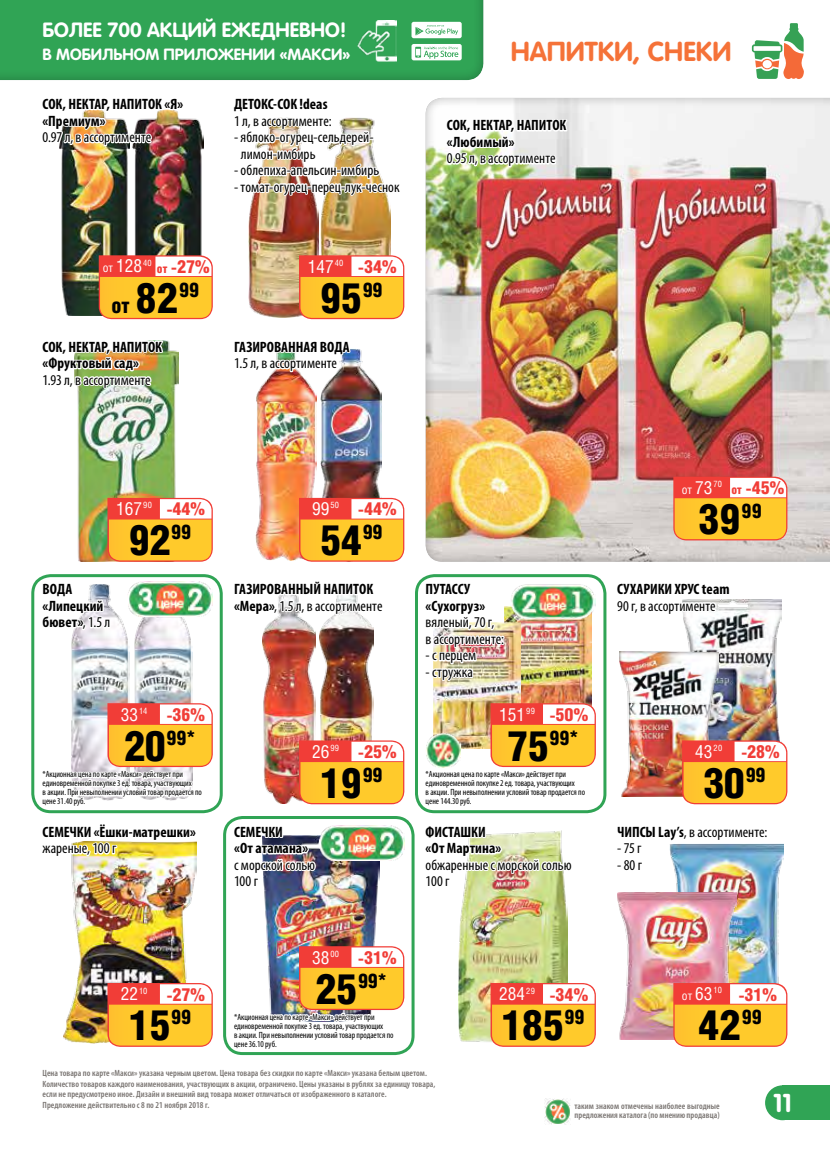
<style>
.page{position:relative;width:830px;height:1149px;background:#fff}
.page>*{position:absolute;margin:0;border:0;box-sizing:border-box;transform-origin:0 0}
.t1{font:900 42px "Helios Cond";letter-spacing:-.01em;color:#000}
.t2{font:700 27px "Rotonda C";color:#f57238}
.t3{font:700 25.5px "Rotonda C";color:#fff}
.t4{font:900 21px "Helios Cond";color:#000}
.t5{font:700 20.25px "Rotonda C";color:#fff}
.t6{font:900 20.1px "Helios Cond";color:#000}
.t7{font:900 18px "Helios Cond";color:#f13d37}
.t8{font:700 16.05px "Rotonda C";color:#fff}
.t9{font:condensed 15px/16.5px "Myriad Pro";letter-spacing:.005em;color:#000}
.t10{font:700 condensed 15px/16.5px "Myriad Pro";color:#000}
.t11{font:12px "Helios Cond C";color:#fff}
.t12{font:condensed 9px/9px "Myriad Pro";letter-spacing:-.005em;color:#000}
.t13{font:600 condensed 9px/10.5px "Myriad Pro";letter-spacing:.005em;color:#787370}
.s1{font-family:"Helios Cond C";font-weight:400;font-size:12px;color:#fff}
.s2{font-family:"Helios Cond C";font-weight:400;font-size:12px}
.s3{font-family:"Helios Cond C";font-weight:400;color:#fff}
.s4{font-size:12px}
.s5{font-size:12px;color:#fff}
.s6{font-size:42px}
.s7{color:#f13d37}
.s8{font-size:18px}
.s9{font-weight:400}
.s10{font-weight:700}
</style>
<div class="page">
<div style="left:782px;top:1084px;width:47px;height:35px;background:#30a455"></div>
<div style="left:764px;top:1084px;width:35px;height:35px;background:#30a455;border-radius:50%"></div>
<div style="left:0;top:0;width:484px;height:81px;background:#30a455"></div>
<svg style="left:411px;top:22px;width:50px;height:16px"></svg>
<img style="left:544px;top:1098px;width:26px;height:25px">
<div style="left:415px;top:574px;width:191px;height:239px;border:3px solid #30a455;border-radius:18px"></div>
<div style="left:223px;top:815px;width:191px;height:239px;border:3px solid #30a455;border-radius:18px"></div>
<div style="left:31px;top:574px;width:192px;height:239px;border:3px solid #30a455;border-radius:18px"></div>
<img style="left:77px;top:402px;width:99px;height:95px">
<div style="left:424px;top:97px;width:405px;height:464px;background:#000;opacity:.3"></div>
<svg style="left:751px;top:23px;width:52px;height:56px"></svg>
<img style="left:674px;top:872px;width:106px;height:110px">
<img style="left:617px;top:892px;width:119px;height:147px">
<img style="left:458px;top:888px;width:109px;height:154px">
<svg style="left:490px;top:982px;width:105px;height:64px;background:#fab450"></svg>
<img style="left:686px;top:630px;width:92px;height:87px">
<img style="left:619px;top:651px;width:99px;height:66px">
<img style="left:621px;top:717px;width:166px;height:155px">
<img style="left:134px;top:118px;width:69px;height:137px">
<img style="left:61px;top:159px;width:67px;height:96px">
<img style="left:40px;top:76px;width:145px;height:83px">
<svg style="left:411px;top:44px;width:158px;height:137px"></svg>
<img style="left:63px;top:867px;width:133px;height:175px">
<svg style="left:107px;top:982px;width:106px;height:64px;background:#f9b250"></svg>
<img style="left:264px;top:888px;width:114px;height:32px">
<img style="left:320px;top:215px;width:70px;height:34px">
<img style="left:248px;top:215px;width:70px;height:34px">
<img style="left:232px;top:20px;width:171px;height:195px">
<img style="left:369px;top:98px;width:34px;height:35px">
<img style="left:320px;top:385px;width:61px;height:106px">
<img style="left:256px;top:385px;width:60px;height:106px">
<img style="left:248px;top:249px;width:156px;height:136px">
<img style="left:134px;top:632px;width:58px;height:45px">
<img style="left:71px;top:632px;width:58px;height:45px">
<svg style="left:40px;top:497px;width:173px;height:135px"></svg>
<img style="left:128px;top:581px;width:85px;height:35px">
<img style="left:61px;top:255px;width:152px;height:147px">
<svg style="left:615px;top:476px;width:172px;height:154px"></svg>
<svg style="left:673px;top:982px;width:114px;height:64px;background:#fab351"></svg>
<img style="left:263px;top:641px;width:52px;height:95px">
<img style="left:319px;top:641px;width:54px;height:95px">
<img style="left:255px;top:491px;width:149px;height:150px">
<img style="left:232px;top:736px;width:172px;height:152px">
<svg style="left:39px;top:677px;width:174px;height:190px"></svg>
<img style="left:423px;top:524px;width:172px;height:364px">
<img style="left:231px;top:920px;width:173px;height:136px">
<img style="left:425px;top:732px;width:35px;height:34px">
<h3 class="t5" style="left:43px;top:18px;width:305px">БОЛЕЕ 700 АКЦИЙ ЕЖЕДНЕВНО!</h3>
<h3 class="t8" style="left:43px;top:45px;width:309px">В МОБИЛЬНОМ ПРИЛОЖЕНИИ «МАКСИ»</h3>
<h3 class="t10" style="left:43px;top:95px;width:142px">СОК, НЕКТАР, НАПИТОК «Я» «Премиум»</h3>
<h3 class="t9" style="left:43px;top:129px;width:110px">0.97 л, в ассортименте</h3>
<h3 class="t10" style="left:234px;top:95px;width:95px">ДЕТОКС-СОК !deas</h3>
<h3 class="t9" style="left:234px;top:112px;width:99px">1 л, в ассортименте:</h3>
<h3 class="t9" style="left:241px;top:129px;width:134px;text-indent:-7px">- яблоко-огурец-сельдерей&shy;лимон-имбирь</h3>
<h3 class="t9" style="left:234px;top:162px;width:147px">- облепиха-апельсин-имбирь</h3>
<h3 class="t9" style="left:234px;top:178px;width:167px">- томат-огурец-перец-лук-чеснок</h3>
<h3 class="t7" style="left:103px;top:256px;width:108px"><span class="s1">от</span><span class="s2">.</span><span class="s3">128</span><sup>40</sup> <span class="s4">от</span><span class="s5">.</span>-27%</h3>
<h3 class="t7" style="left:307px;top:256px;width:90px"><span class="s3">147</span><sup>40</sup> -34%</h3>
<h3 class="t4" style="left:112px;top:293px;width:89px">от<sup>.</sup><span class="s6">82</span><sup>99</sup></h3>
<h1 class="t1" style="left:320px;top:273px;width:64px">95<sup>99</sup></h1>
<h3 class="t10" style="left:43px;top:338px;width:121px">СОК, НЕКТАР, НАПИТОК «Фруктовый сад»</h3>
<h3 class="t9" style="left:43px;top:371px;width:110px">1.93 л, в ассортименте</h3>
<h3 class="t10" style="left:234px;top:338px;width:117px">ГАЗИРОВАННАЯ ВОДА</h3>
<h3 class="t9" style="left:234px;top:355px;width:104px">1.5 л, в ассортименте</h3>
<h2 class="t2" style="left:510px;top:36px;width:222px">НАПИТКИ, СНЕКИ</h2>
<h3 class="t10" style="left:446px;top:117px;width:121px">СОК, НЕКТАР, НАПИТОК «Любимый»</h3>
<h3 class="t9" style="left:446px;top:150px;width:110px">0.95 л, в ассортименте</h3>
<h3 class="t11" style="left:681px;top:482px;width:42px">от<span class="s7">.</span><span class="s8">73</span><sup>70</sup></h3>
<h3 class="t7" style="left:731px;top:477px;width:54px"><span class="s4">от</span><span class="s5">.</span>-45%</h3>
<h3 class="t7" style="left:116px;top:498px;width:90px"><span class="s3">167</span><sup>90</sup> -44%</h3>
<h1 class="t1" style="left:129px;top:516px;width:64px">92<sup>99</sup></h1>
<h3 class="t7" style="left:312px;top:498px;width:86px"><span class="s3">99</span><sup>50</sup> -44%</h3>
<h1 class="t1" style="left:320px;top:516px;width:64px">54<sup>99</sup></h1>
<h1 class="t1" style="left:698px;top:494px;width:65px">39<sup>99</sup></h1>
<h3 class="t10" style="left:43px;top:580px;width:69px">ВОДА «Липецкий бювет»<span class="s9">, 1.5 л</span></h3>
<h3 class="t10" style="left:234px;top:580px;width:150px">ГАЗИРОВАННЫЙ НАПИТОК «Мера»<span class="s9">, 1.5 л, в ассортименте</span></h3>
<h3 class="t10" style="left:425px;top:580px;width:61px">ПУТАССУ «Сухогруз»</h3>
<h3 class="t9" style="left:425px;top:613px;width:80px">вяленый, 70 г,<br>в ассортименте:</h3>
<h3 class="t9" style="left:425px;top:646px;width:52px">- с перцем</h3>
<h3 class="t9" style="left:425px;top:663px;width:49px">- стружка</h3>
<h3 class="t10" style="left:617px;top:580px;width:114px">СУХАРИКИ ХРУСteam</h3>
<h3 class="t9" style="left:617px;top:597px;width:100px">90 г, в ассортименте</h3>
<h3 class="t7" style="left:121px;top:704px;width:86px"><span class="s3">33</span><sup>14</sup> -36%</h3>
<h3 class="t7" style="left:499px;top:704px;width:90px"><span class="s3">151</span><sup>99</sup> -50%</h3>
<h3 class="t6" style="left:124px;top:725px;width:73px"><span class="s6">20</span>99*</h3>
<h3 class="t7" style="left:312px;top:741px;width:86px"><span class="s3">26</span><sup>99</sup> -25%</h3>
<h3 class="t6" style="left:507px;top:725px;width:73px"><span class="s6">75</span>99*</h3>
<h3 class="t7" style="left:694px;top:741px;width:86px"><span class="s3">43</span><sup>20</sup> -28%</h3>
<h1 class="t1" style="left:320px;top:758px;width:64px">19<sup>99</sup></h1>
<p class="t12" style="left:43px;top:769px;width:161px">*Акционная цена по карте «Макси» действует при единовременной покупке 3 ед. товара, участвующих<br>в акции. При невыполнении условий товар продается по цене 31.40 руб.</p>
<p class="t12" style="left:425px;top:769px;width:161px">*Акционная цена по карте «Макси» действует при единовременной покупке 2 ед. товара, участвующих<br>в акции. При невыполнении условий товар продается по цене 144.30 руб.</p>
<h1 class="t1" style="left:703px;top:758px;width:64px">30<sup>99</sup></h1>
<h3 class="t10" style="left:43px;top:823px;width:155px">СЕМЕЧКИ «Ёшки-матрешки»</h3>
<h3 class="t9" style="left:43px;top:839px;width:75px">жареные, 100 г</h3>
<h3 class="t10" style="left:234px;top:823px;width:75px">СЕМЕЧКИ<br>«От атамана»</h3>
<h3 class="t9" style="left:234px;top:856px;width:82px">с морской солью<br>100 г</h3>
<h3 class="t10" style="left:425px;top:823px;width:77px">ФИСТАШКИ «От Мартина»</h3>
<h3 class="t9" style="left:425px;top:856px;width:147px">обжаренные с морской солью<br>100 г</h3>
<h3 class="t9" style="left:617px;top:823px;width:152px"><span class="s10">ЧИПСЫ Lay’s</span>, в ассортименте:</h3>
<h3 class="t9" style="left:617px;top:839px;width:26px">- 75 г</h3>
<h3 class="t9" style="left:617px;top:856px;width:26px">- 80 г</h3>
<h3 class="t7" style="left:312px;top:946px;width:86px"><span class="s3">38</span><sup>00</sup> -31%</h3>
<h3 class="t7" style="left:121px;top:983px;width:86px"><span class="s3">22</span><sup>10</sup> -27%</h3>
<h3 class="t6" style="left:315px;top:968px;width:73px"><span class="s6">25</span>99*</h3>
<h3 class="t7" style="left:499px;top:983px;width:90px"><span class="s3">284</span><sup>29</sup> -34%</h3>
<h3 class="t7" style="left:681px;top:983px;width:97px"><span class="s1">от</span><span class="s2">.</span><span class="s3">63</span><sup>10</sup> -31%</h3>
<h1 class="t1" style="left:129px;top:1001px;width:64px">15<sup>99</sup></h1>
<p class="t12" style="left:234px;top:1011px;width:161px">*Акционная цена по карте «Макси» действует при единовременной покупке 3 ед. товара, участвующих<br>в акции. При невыполнении условий товар продается по цене 36.10 руб.</p>
<h1 class="t1" style="left:501px;top:1001px;width:84px">185<sup>99</sup></h1>
<h1 class="t1" style="left:698px;top:1000px;width:65px">42<sup>99</sup></h1>
<p class="t13" style="left:43px;top:1067px;width:394px">Цена товара по карте «Макси» указана черным цветом. Цена товара без скидки по карте «Макси» указана белым цветом.<br>Количество товаров каждого наименования, участвующих в акции, ограничено. Цены указаны в рублях за единицу товара, если не предусмотрено иное. Дизайн и внешний вид товара может отличаться от изображенного в каталоге.<br>Предложение действительно с 8 по 21 ноября 2018 г.</p>
<p class="t13" style="left:574px;top:1101px;width:147px;line-height:9px">таким знаком отмечены наиболее выгодные предложения каталога (по мнению продавца)</p>
<h3 class="t3" style="left:772px;top:1087px;width:20px">11</h3>
</div>
